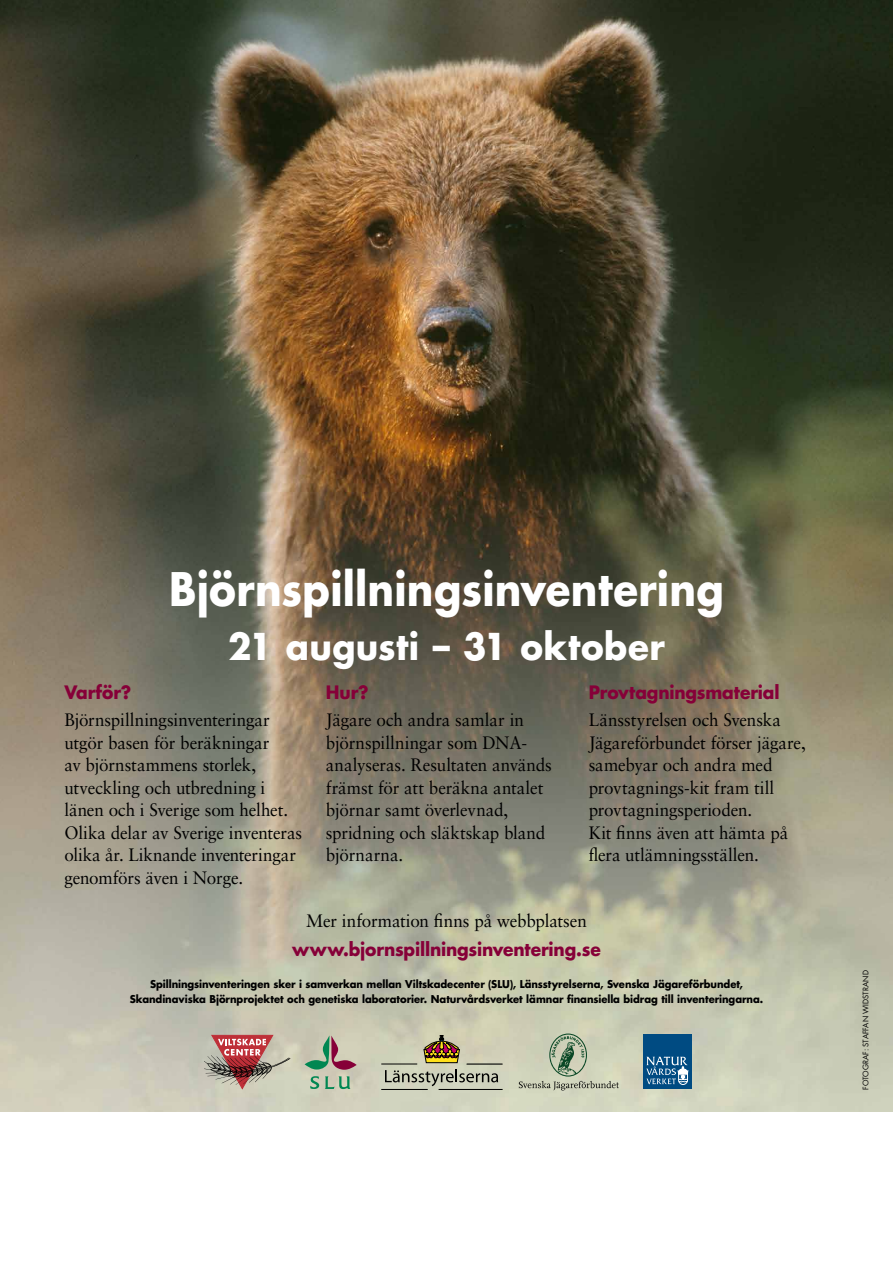
<style>
.page{position:relative;width:893px;height:1276px;background:#fff}
.page>*{position:absolute;margin:0;border:0;box-sizing:border-box;transform-origin:0 0}
.t1{font:700 45px "Futura Std";letter-spacing:.005em;color:#fff;scale:.9 1}
.t2{font:700 36px "Futura Std";letter-spacing:.015em;color:#fff;scale:.95 1}
.t3{font:18px/22.5px "Sabon LT Std";letter-spacing:-.01em;color:#000;scale:.95 1}
.t4{font:700 18px "Futura Std";letter-spacing:-.01em;color:#860038;scale:.95 1}
.t5{font:700 10.5px/15.6px "Futura Std";letter-spacing:-.005em;color:#000;text-align:center;scale:.95 1}
.t6{font:7.5px "Futura Std";color:#000}
</style>
<div class="page">
<img style="left:0;top:0;width:893px;height:1111px">
<svg style="left:305px;top:1035px;width:51px;height:34px;background:#a5a294"></svg>
<svg style="left:310px;top:1076px;width:9px;height:13px"></svg>
<svg style="left:325px;top:1076px;width:25px;height:13px"></svg>
<svg style="left:204px;top:1035px;width:86px;height:54px;background:#b58e87"></svg>
<div style="left:643px;top:1034px;width:48px;height:55px;background:#004b82"></div>
<svg style="left:646px;top:1056px;width:42px;height:28px"></svg>
<svg style="left:385px;top:1069px;width:113px;height:17px;background:#a3a694"></svg>
<hr style="left:381px;top:1063px;width:36px;height:1px;background:#000">
<hr style="left:467px;top:1063px;width:36px;height:1px;background:#000">
<hr style="left:439px;top:1089px;width:64px;height:1px;background:#000">
<hr style="left:381px;top:1089px;width:47px;height:1px;background:#000">
<svg style="left:424px;top:1035px;width:36px;height:28px"></svg>
<svg style="left:519px;top:1033px;width:100px;height:57px;background:#bac1a8"></svg>
<h1 class="t1" style="left:169px;top:559px;width:618px">Björnspillningsinventering</h1>
<h2 class="t2" style="left:228px;top:622px;width:461px">21 augusti – 31 oktober</h2>
<p class="t4" style="left:64px;top:680px;width:72px">Varför?</p>
<p class="t3" style="left:64px;top:708px;width:252px">Björnspillningsinventeringar utgör basen för beräkningar<br>av björnstammens storlek, utveckling och utbredning i länen och i Sverige som helhet.<br>Olika delar av Sverige inventeras olika år. Liknande inventeringar genomförs även i Norge.</p>
<p class="t4" style="left:326px;top:680px;width:46px">Hur?</p>
<p class="t3" style="left:326px;top:708px;width:239px">Jägare och andra samlar in björnspillningar som DNA&shy;analyseras. Resultaten används främst för att beräkna antalet björnar samt överlevnad, spridning och släktskap bland björnarna.</p>
<p class="t4" style="left:589px;top:680px;width:202px">Provtagningsmaterial</p>
<p class="t3" style="left:589px;top:708px;width:230px">Länsstyrelsen och Svenska<br>Jägareförbundet förser jägare, samebyar och andra med provtagnings-kit fram till provtagningsperioden.<br>Kit finns även att hämta på flera utlämningsställen.</p>
<p class="t3" style="left:306px;top:909px;width:297px">Mer information finns på webbplatsen</p>
<p class="t4" style="left:292px;top:937px;width:326px">www.bjornspillningsinventering.se</p>
<p class="t5" style="left:130px;top:976px;width:668px">Spillningsinventeringen sker i samverkan mellan Viltskadecenter (SLU), Länsstyrelserna, Svenska Jägareförbundet,<br>Skandinaviska Björnprojektet och genetiska laboratorier. Naturvårdsverket lämnar finansiella bidrag till inventeringarna.</p>
<p class="t6" style="left:861px;top:1090px;width:121px;rotate:-90deg">Fotograf: Staffan Widstrand</p>
</div>
